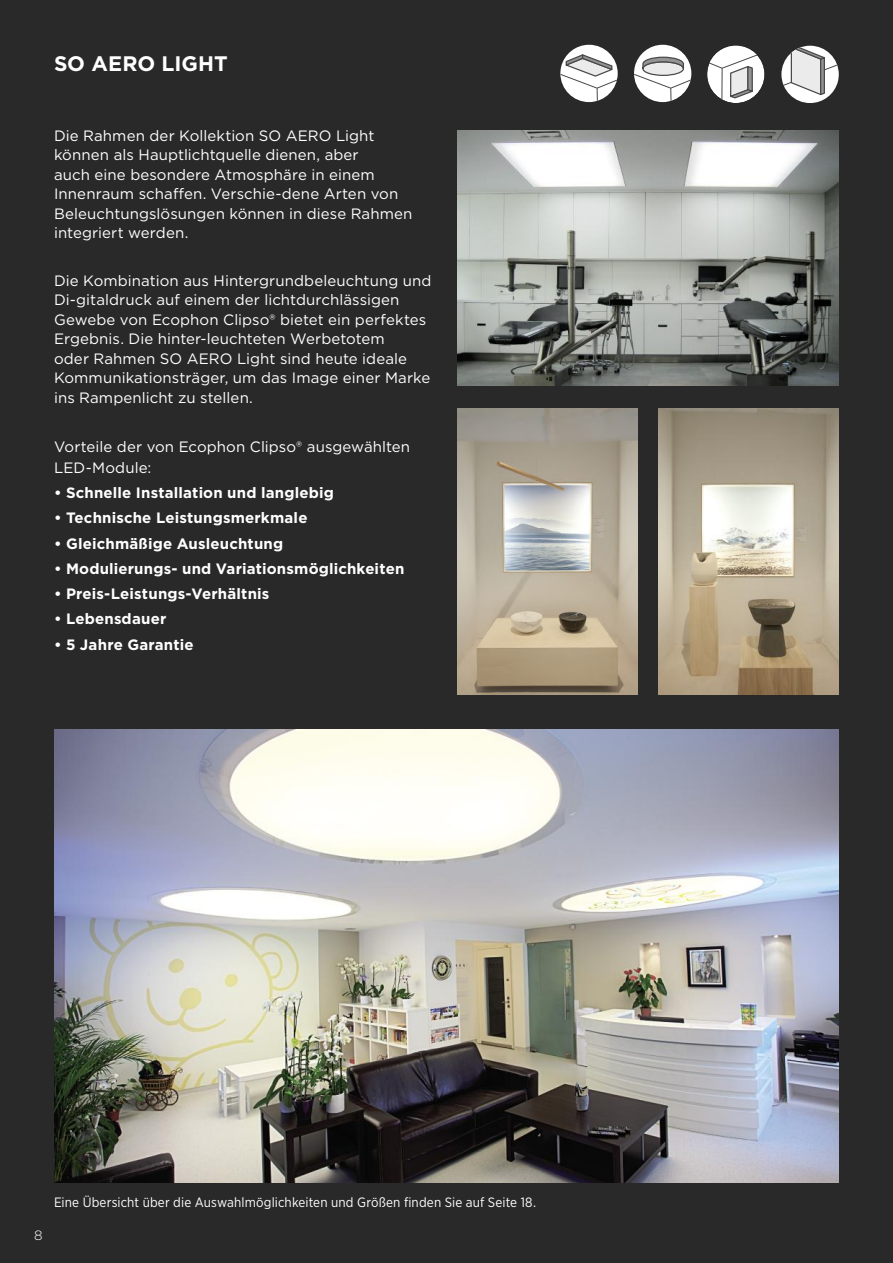
<style>
.page{position:relative;width:893px;height:1263px;background:#292929}
.page>*{position:absolute;margin:0;border:0;box-sizing:border-box;transform-origin:0 0}
.t1{font:700 21px "Gotham";letter-spacing:-.005em;color:#fff}
.t2{font:15px/19.5px "Gotham";letter-spacing:.005em;color:#fff}
.t3{font:700 15px "Gotham";letter-spacing:.01em;color:#fff}
.t4{font:13.5px "Gotham Narrow";letter-spacing:.01em;color:#fff}
.t5{font:300 13.5px "Gotham";color:#fff}
</style>
<div class="page">
<img style="left:457px;top:131px;width:382px;height:255px">
<img style="left:658px;top:408px;width:181px;height:287px">
<img style="left:457px;top:408px;width:181px;height:287px">
<svg style="left:560px;top:45px;width:58px;height:57px"></svg>
<svg style="left:634px;top:45px;width:58px;height:57px"></svg>
<svg style="left:781px;top:46px;width:58px;height:57px"></svg>
<svg style="left:707px;top:46px;width:57px;height:57px"></svg>
<img style="left:54px;top:730px;width:785px;height:452px">
<h1 class="t1" style="left:54px;top:49px;width:175px">SO AERO LIGHT</h1>
<p class="t2" style="left:54px;top:125px;width:360px">Die Rahmen der Kollektion SO AERO Light können als Hauptlichtquelle dienen, aber<br>auch eine besondere Atmosphäre in einem Innenraum schaffen. Verschie-dene Arten von Beleuchtungslösungen können in diese Rahmen integriert werden.</p>
<p class="t2" style="left:54px;top:270px;width:379px">Die Kombination aus Hintergrundbeleuchtung und Di-gitaldruck auf einem der lichtdurchlässigen Gewebe von Ecophon Clipso® bietet ein perfektes Ergebnis. Die hinter-leuchteten Werbetotem<br>oder Rahmen SO AERO Light sind heute ideale Kommunikationsträger, um das Image einer Marke ins Rampenlicht zu stellen.</p>
<p class="t2" style="left:54px;top:436px;width:358px;line-height:21px">Vorteile der von Ecophon Clipso® ausgewählten<br>LED-Module:</p>
<p class="t3" style="left:54px;top:483px;width:281px">• Schnelle Installation und langlebig</p>
<p class="t3" style="left:54px;top:508px;width:255px">• Technische Leistungsmerkmale</p>
<p class="t3" style="left:54px;top:533px;width:231px">• Gleichmäßige Ausleuchtung</p>
<p class="t3" style="left:54px;top:558px;width:352px">• Modulierungs- und Variationsmöglichkeiten</p>
<p class="t3" style="left:54px;top:584px;width:217px">• Preis-Leistungs-Verhältnis</p>
<p class="t3" style="left:54px;top:609px;width:114px">• Lebensdauer</p>
<p class="t3" style="left:54px;top:634px;width:141px">• 5 Jahre Garantie</p>
<p class="t5" style="left:34px;top:1226px;width:10px">8</p>
<p class="t4" style="left:54px;top:1194px;width:484px">Eine Übersicht über die Auswahlmöglichkeiten und Größen finden Sie auf Seite 18.</p>
</div>
